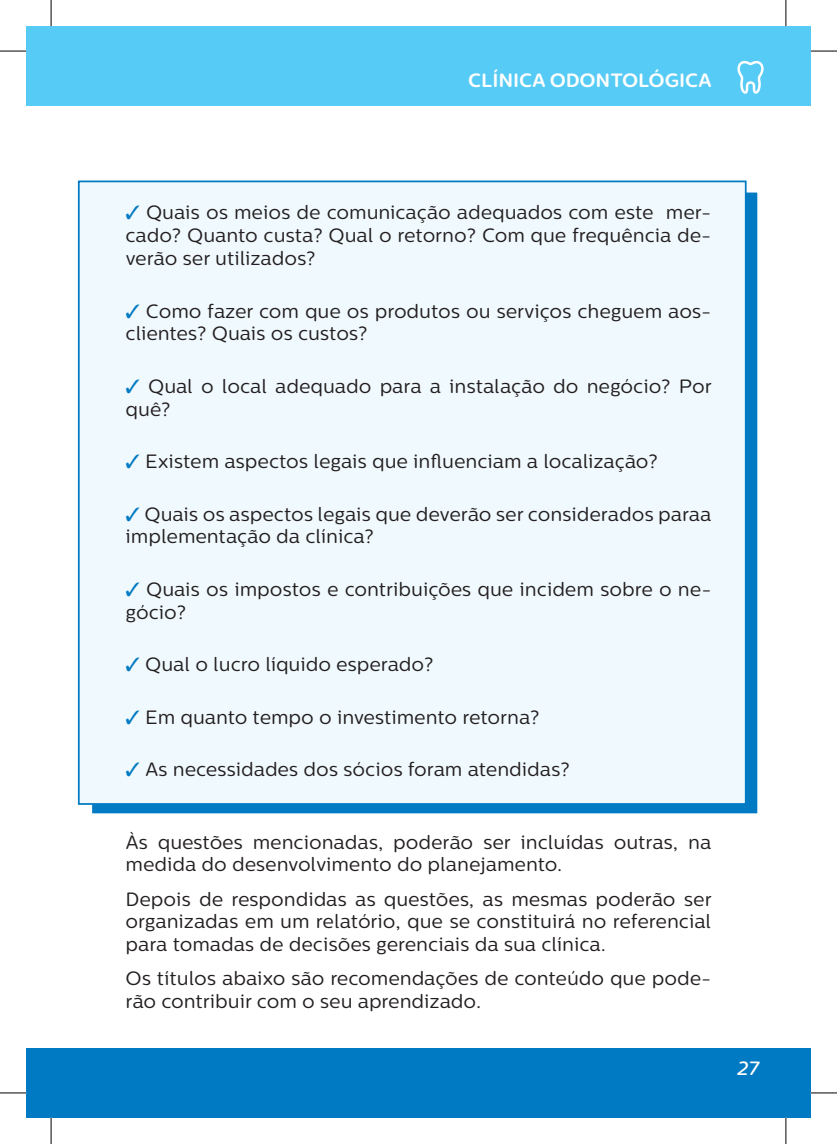
<style>
.page{position:relative;width:837px;height:1144px;background:#fff}
.page>*{position:absolute;margin:0;border:0;box-sizing:border-box;transform-origin:0 0}
.t1{font:19.25px/22.8px "Centrale Sans Rounded";letter-spacing:-.005em;color:#231f20}
.t2{font:700 19.25px "Centrale Sans Rounded";letter-spacing:-.005em;color:#fff}
.t3{font:19.25px "Centrale Sans Rounded Medium Itali";color:#fff}
.s1{color:#007ac2}
</style>
<div class="page">
<div style="left:26px;top:1048px;width:25px;height:70px;background:#007ac2"></div>
<div style="left:51px;top:1048px;width:759px;height:70px;background:#007ac2"></div>
<div style="left:26px;top:26px;width:25px;height:80px;background:#56cbf5"></div>
<div style="left:51px;top:26px;width:759px;height:80px;background:#56cbf5"></div>
<svg style="left:737px;top:61px;width:26px;height:33px"></svg>
<div style="left:90px;top:191px;width:668px;height:624px;background:#007ac2;border:2px solid #fff"></div>
<div style="left:78px;top:181px;width:668px;height:624px;background:#f0f9fd;border:2px solid #007ac2"></div>
<svg style="left:0;top:51px;width:26px;height:1px"></svg>
<svg style="left:810px;top:51px;width:26px;height:1px"></svg>
<svg style="left:0;top:1092px;width:26px;height:1px"></svg>
<svg style="left:810px;top:1092px;width:26px;height:1px"></svg>
<svg style="left:51px;top:0;width:1px;height:26px"></svg>
<svg style="left:51px;top:1118px;width:1px;height:26px"></svg>
<svg style="left:785px;top:0;width:1px;height:26px"></svg>
<svg style="left:785px;top:1118px;width:1px;height:26px"></svg>
<p class="t2" style="left:468px;top:68px;width:245px">CLÍNICA ODONTOLÓGICA</p>
<p class="t1" style="left:125px;top:201px;width:587px;text-align:justify"><span class="s1">✓</span> Quais os meios de comunicação adequados com este mer&shy;cado? Quanto custa? Qual o retorno? Com que frequência de&shy;verão ser utilizados?</p>
<p class="t1" style="left:125px;top:299px;width:587px"><span class="s1">✓</span> Como fazer com que os produtos ou serviços cheguem aos&shy;clientes? Quais os custos?</p>
<p class="t1" style="left:125px;top:375px;width:587px"><span class="s1">✓</span> Qual o local adequado para a instalação do negócio? Por quê?</p>
<p class="t1" style="left:125px;top:450px;width:534px"><span class="s1">✓</span> Existem aspectos legais que influenciam a localização?</p>
<p class="t1" style="left:125px;top:503px;width:587px"><span class="s1">✓</span> Quais os aspectos legais que deverão ser considerados paraa implementação da clínica?</p>
<p class="t1" style="left:125px;top:578px;width:587px"><span class="s1">✓</span> Quais os impostos e contribuições que incidem sobre o ne&shy;gócio?</p>
<p class="t1" style="left:125px;top:653px;width:309px"><span class="s1">✓</span> Qual o lucro líquido esperado?</p>
<p class="t1" style="left:125px;top:706px;width:415px"><span class="s1">✓</span> Em quanto tempo o investimento retorna?</p>
<p class="t1" style="left:125px;top:758px;width:446px"><span class="s1">✓</span> As necessidades dos sócios foram atendidas?</p>
<p class="t1" style="left:125px;top:830px;width:587px">Às questões mencionadas, poderão ser incluídas outras, na medida do desenvolvimento do planejamento.</p>
<p class="t1" style="left:125px;top:887px;width:587px;text-align:justify">Depois de respondidas as questões, as mesmas poderão ser organizadas em um relatório, que se constituirá no referencial para tomadas de decisões gerenciais da sua clínica.</p>
<p class="t1" style="left:125px;top:967px;width:587px">Os títulos abaixo são recomendações de conteúdo que pode&shy;rão contribuir com o seu aprendizado.</p>
<p class="t3" style="left:737px;top:1057px;width:23px">27</p>
</div>
